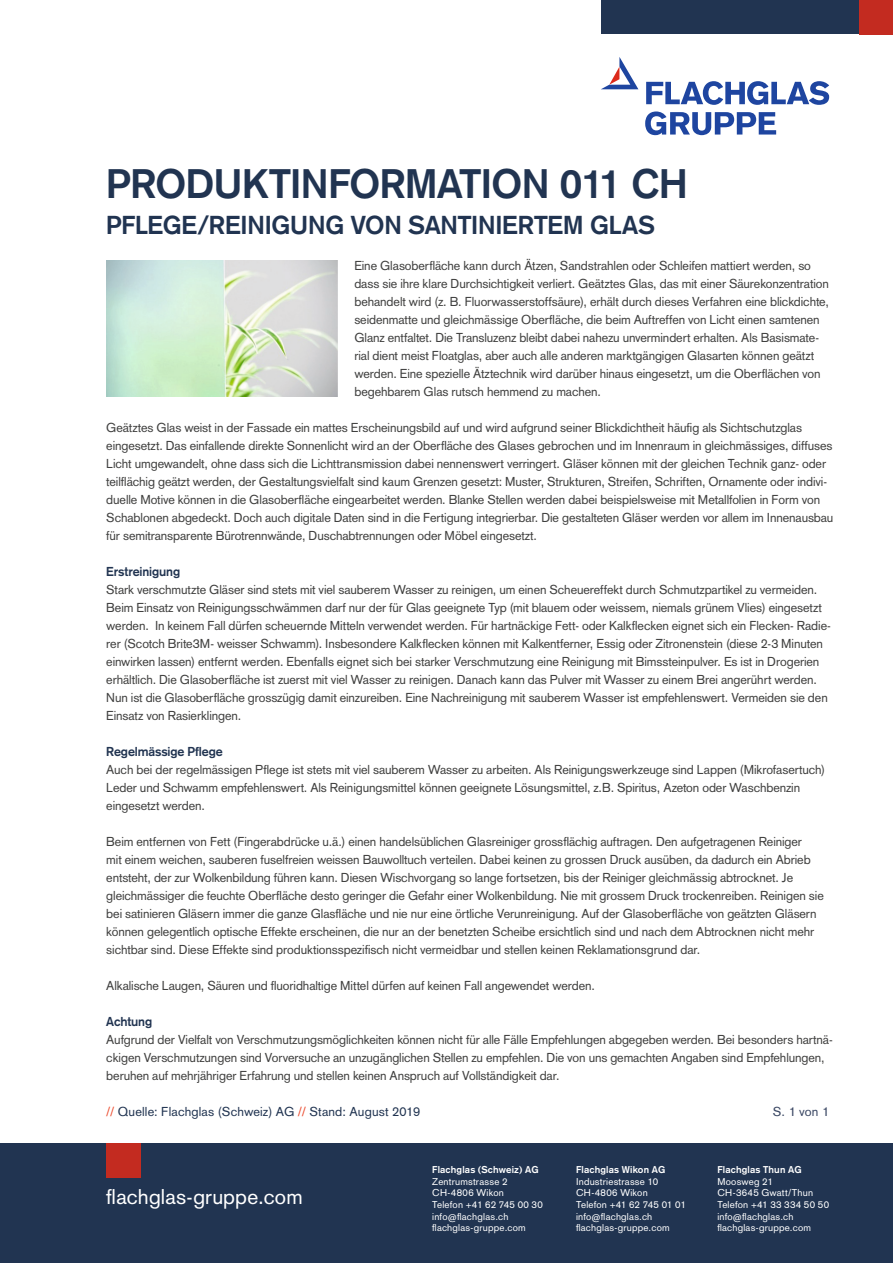
<style>
.page{position:relative;width:893px;height:1263px;background:#fff}
.page>*{position:absolute;margin:0;border:0;box-sizing:border-box;transform-origin:0 0}
.t1{font:700 40.5px "Basic Commercial LT Std";letter-spacing:-.01em;color:#213451}
.t2{font:700 25.5px "Basic Commercial LT Std";letter-spacing:-.01em;color:#213451}
.t3{font:21px "Basic Commercial LT Std";letter-spacing:.01em;color:#fff}
.t4{font:12.75px/18px "Basic Commercial LT Std";letter-spacing:-.005em;color:#40403f}
.t5{font:12.75px "Basic Commercial LT Std";letter-spacing:.01em;color:#213451}
.t6{font:700 12.75px "Basic Commercial LT Std";letter-spacing:-.01em;color:#213451}
.t7{font:12.75px "Basic Commercial LT Std";color:#3a4763}
.t8{font:9.75px/11.7px "Basic Commercial LT Std";letter-spacing:.02em;color:#fff}
.t9{font:700 9.75px "Basic Commercial LT Std";letter-spacing:.02em;color:#fff}
.s1{color:#eb4a2d}
</style>
<div class="page">
<div style="left:0;top:1143px;width:893px;height:120px;background:#213451"></div>
<div style="left:601px;top:0;width:292px;height:34px;background:#213451"></div>
<div style="left:106px;top:1143px;width:34px;height:34px;background:#c32b20"></div>
<svg style="left:646px;top:81px;width:183px;height:24px"></svg>
<svg style="left:645px;top:111px;width:131px;height:24px"></svg>
<svg style="left:601px;top:57px;width:37px;height:32px"></svg>
<div style="left:859px;top:0;width:34px;height:34px;background:#c32b20"></div>
<img style="left:106px;top:261px;width:231px;height:135px">
<h1 class="t1" style="left:106px;top:160px;width:583px">PRODUKTINFORMATION 011 CH</h1>
<h2 class="t2" style="left:106px;top:210px;width:550px">PFLEGE/REINIGUNG VON SANTINIERTEM GLAS</h2>
<p class="t4" style="left:354px;top:257px;width:476px">Eine Glasoberfläche kann durch Ätzen, Sandstrahlen oder Schleifen mattiert werden, so dass sie ihre klare Durchsichtigkeit verliert. Geätztes Glas, das mit einer Säurekonzentration behandelt wird (z. B. Fluorwasserstoffsäure), erhält durch dieses Verfahren eine blickdichte, seidenmatte und gleichmässige Oberfläche, die beim Auftreffen von Licht einen samtenen Glanz entfaltet. Die Transluzenz bleibt dabei nahezu unvermindert erhalten. Als Basismate&shy;rial dient meist Floatglas, aber auch alle anderen marktgängigen Glasarten können geätzt werden. Eine spezielle Ätztechnik wird darüber hinaus eingesetzt, um die Oberflächen von begehbarem Glas rutsch hemmend zu machen.</p>
<p class="t4" style="left:106px;top:419px;width:729px">Geätztes Glas weist in der Fassade ein mattes Erscheinungsbild auf und wird aufgrund seiner Blickdichtheit häufig als Sichtschutzglas eingesetzt. Das einfallende direkte Sonnenlicht wird an der Oberfläche des Glases gebrochen und im Innenraum in gleichmässiges, diffuses Licht umgewandelt, ohne dass sich die Lichttransmission dabei nennenswert verringert. Gläser können mit der gleichen Technik ganz- oder teilflächig geätzt werden, der Gestaltungsvielfalt sind kaum Grenzen gesetzt: Muster, Strukturen, Streifen, Schriften, Ornamente oder indivi&shy;duelle Motive können in die Glasoberfläche eingearbeitet werden. Blanke Stellen werden dabei beispielsweise mit Metallfolien in Form von Schablonen abgedeckt. Doch auch digitale Daten sind in die Fertigung integrierbar. Die gestalteten Gläser werden vor allem im Innenausbau für semitransparente Bürotrennwände, Duschabtrennungen oder Möbel eingesetzt.</p>
<p class="t6" style="left:106px;top:564px;width:75px">Erstreinigung</p>
<p class="t4" style="left:106px;top:581px;width:726px">Stark verschmutzte Gläser sind stets mit viel sauberem Wasser zu reinigen, um einen Scheuereffekt durch Schmutzpartikel zu vermeiden.<br>Beim Einsatz von Reinigungsschwämmen darf nur der für Glas geeignete Typ (mit blauem oder weissem, niemals grünem Vlies) eingesetzt werden. In keinem Fall dürfen scheuernde Mitteln verwendet werden. Für hartnäckige Fett- oder Kalkflecken eignet sich ein Flecken- Radie&shy;rer (Scotch Brite3M- weisser Schwamm). Insbesondere Kalkflecken können mit Kalkentferner, Essig oder Zitronenstein (diese 2-3 Minuten einwirken lassen) entfernt werden. Ebenfalls eignet sich bei starker Verschmutzung eine Reinigung mit Bimssteinpulver. Es ist in Drogerien erhältlich. Die Glasoberfläche ist zuerst mit viel Wasser zu reinigen. Danach kann das Pulver mit Wasser zu einem Brei angerührt werden.<br>Nun ist die Glasoberfläche grosszügig damit einzureiben. Eine Nachreinigung mit sauberem Wasser ist empfehlenswert. Vermeiden sie den Einsatz von Rasierklingen.</p>
<p class="t6" style="left:106px;top:744px;width:118px">Regelmässige Pflege</p>
<p class="t4" style="left:106px;top:761px;width:720px">Auch bei der regelmässigen Pflege ist stets mit viel sauberem Wasser zu arbeiten. Als Reinigungswerkzeuge sind Lappen (Mikrofasertuch)<br>Leder und Schwamm empfehlenswert. Als Reinigungsmittel können geeignete Lösungsmittel, z.B. Spiritus, Azeton oder Waschbenzin eingesetzt werden.</p>
<p class="t4" style="left:106px;top:833px;width:719px">Beim entfernen von Fett (Fingerabdrücke u.ä.) einen handelsüblichen Glasreiniger grossflächig auftragen. Den aufgetragenen Reiniger<br>mit einem weichen, sauberen fuselfreien weissen Bauwolltuch verteilen. Dabei keinen zu grossen Druck ausüben, da dadurch ein Abrieb entsteht, der zur Wolkenbildung führen kann. Diesen Wischvorgang so lange fortsetzen, bis der Reiniger gleichmässig abtrocknet. Je gleichmässiger die feuchte Oberfläche desto geringer die Gefahr einer Wolkenbildung. Nie mit grossem Druck trockenreiben. Reinigen sie bei satinieren Gläsern immer die ganze Glasfläche und nie nur eine örtliche Verunreinigung. Auf der Glasoberfläche von geätzten Gläsern können gelegentlich optische Effekte erscheinen, die nur an der benetzten Scheibe ersichtlich sind und nach dem Abtrocknen nicht mehr sichtbar sind. Diese Effekte sind produktionsspezifisch nicht vermeidbar und stellen keinen Reklamationsgrund dar.</p>
<p class="t4" style="left:106px;top:977px;width:490px">Alkalische Laugen, Säuren und fluoridhaltige Mittel dürfen auf keinen Fall angewendet werden.</p>
<p class="t6" style="left:106px;top:1014px;width:47px">Achtung</p>
<p class="t4" style="left:106px;top:1031px;width:728px">Aufgrund der Vielfalt von Verschmutzungsmöglichkeiten können nicht für alle Fälle Empfehlungen abgegeben werden. Bei besonders hartnä&shy;ckigen Verschmutzungen sind Vorversuche an unzugänglichen Stellen zu empfehlen. Die von uns gemachten Angaben sind Empfehlungen, beruhen auf mehrjähriger Erfahrung und stellen keinen Anspruch auf Vollständigkeit dar.</p>
<p class="t5" style="left:106px;top:1104px;width:315px"><span class="s1">//</span> Quelle: Flachglas (Schweiz) AG <span class="s1">//</span> Stand: August 2019</p>
<h3 class="t3" style="left:106px;top:1184px;width:198px">flachglas-gruppe.com</h3>
<p class="t9" style="left:432px;top:1164px;width:108px">Flachglas (Schweiz) AG</p>
<p class="t8" style="left:432px;top:1175px;width:112px">Zentrumstrasse 2<br>CH-4806 Wikon<br>Telefon +41 62 745 00 30 info@flachglas.ch flachglas-gruppe.com</p>
<p class="t9" style="left:576px;top:1164px;width:91px">Flachglas Wikon AG</p>
<p class="t8" style="left:576px;top:1175px;width:111px">Industriestrasse 10<br>CH-4806 Wikon<br>Telefon +41 62 745 01 01 info@flachglas.ch flachglas-gruppe.com</p>
<p class="t7" style="left:773px;top:1104px;width:58px">S. 1 von 1</p>
<p class="t9" style="left:717px;top:1164px;width:86px">Flachglas Thun AG</p>
<p class="t8" style="left:717px;top:1175px;width:113px">Moosweg 21<br>CH-3645 Gwatt/Thun<br>Telefon +41 33 334 50 50 info@flachglas.ch flachglas-gruppe.com</p>
</div>
